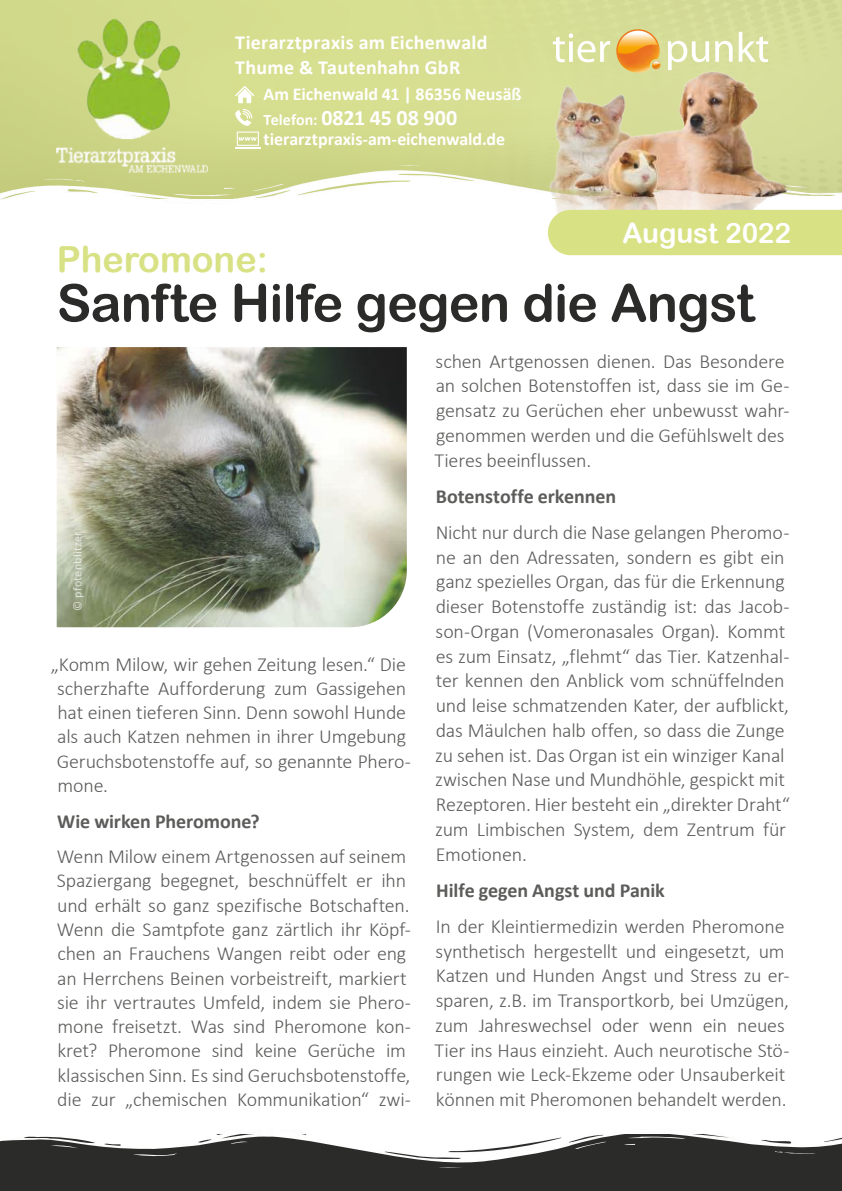
<style>
.page{position:relative;width:842px;height:1191px;background:#fff}
.page>*{position:absolute;margin:0;border:0;box-sizing:border-box;transform-origin:0 0}
.t1{font:52px "Arial Rounded MT Bold";letter-spacing:-.015em;color:#2b2b2a}
.t2{font:36px "Arial Rounded MT Bold";color:#d8e184}
.t3{font:28px "Arial Rounded MT Bold";letter-spacing:-.005em;color:#fff}
.t4{font:700 22px "Calibri";letter-spacing:.005em;color:#fff}
.t5{font:300 20px/24.8px "Calibri";letter-spacing:-.01em;color:#5c5c5b}
.t6{font:700 20px "Calibri";letter-spacing:-.005em;color:#5c5c5b}
.t7{font:700 20px/24.6px "Calibri";letter-spacing:.015em;color:#fff}
.t8{font:700 18px "Calibri";letter-spacing:-.005em;color:#fff}
.t9{font:12px "Calibri";letter-spacing:.02em;color:#fff}
.s1{font-size:16px}
</style>
<div class="page">
<img style="left:0;top:0;width:842px;height:165px">
<img style="left:0;top:165px;width:842px;height:35px">
<hr style="left:0;top:1020px;width:1px;height:171px;background:#d8e184">
<img style="left:0;top:1020px;width:1px;height:36px">
<div style="left:0;top:1134px;width:842px;height:57px;background:#2b2b2a"></div>
<img style="left:0;top:1123px;width:842px;height:45px">
<svg style="left:235px;top:109px;width:17px;height:17px"></svg>
<svg style="left:235px;top:86px;width:19px;height:17px"></svg>
<svg style="left:237px;top:132px;width:22px;height:14px"></svg>
<hr style="left:235px;top:147px;width:25px;height:2px;background:#fff">
<img style="left:616px;top:29px;width:44px;height:39px">
<svg style="left:618px;top:31px;width:39px;height:24px"></svg>
<svg style="left:652px;top:61px;width:8px;height:7px"></svg>
<svg style="left:553px;top:33px;width:57px;height:29px"></svg>
<svg style="left:668px;top:41px;width:41px;height:27px"></svg>
<svg style="left:715px;top:41px;width:18px;height:21px"></svg>
<svg style="left:739px;top:32px;width:29px;height:30px"></svg>
<img style="left:57px;top:20px;width:150px;height:153px">
<img style="left:546px;top:68px;width:246px;height:166px">
<img style="left:57px;top:347px;width:350px;height:280px">
<div style="left:548px;top:210px;width:294px;height:45px;background:#d8e184"></div>
<p class="t7" style="left:235px;top:29px;width:254px">Tierarztpraxis am Eichenwald<br>Thume &amp; Tautenhahn GbR</p>
<p class="t8" style="left:264px;top:81px;width:259px">Am Eichenwald 41 | 86356 Neusäß</p>
<p class="t4" style="left:264px;top:102px;width:195px"><span class="s1">Telefon:</span> 0821 45 08 900</p>
<p class="t8" style="left:264px;top:126px;width:243px">tierarztpraxis-am-eichenwald.de</p>
<h2 class="t2" style="left:57px;top:237px;width:213px">Pheromone:</h2>
<h3 class="t3" style="left:622px;top:216px;width:170px">August 2022</h3>
<h1 class="t1" style="left:57px;top:272px;width:699px">Sanfte Hilfe gegen die Angst</h1>
<p class="t9" style="left:69px;top:610px;width:80px;rotate:-90deg">© pfotenblitzer</p>
<p class="t5" style="left:51px;top:651px;width:362px;line-height:24.2px">„Komm Milow, wir gehen Zeitung lesen.“ Die scherzhafte Aufforderung zum Gassigehen hat einen tieferen Sinn. Denn sowohl Hunde als auch Katzen nehmen in ihrer Umgebung Geruchsbotenstoffe auf, so genannte Phero&shy;mone.</p>
<p class="t6" style="left:57px;top:806px;width:204px">Wie wirken Pheromone?</p>
<p class="t5" style="left:57px;top:844px;width:356px;line-height:24.2px">Wenn Milow einem Artgenossen auf seinem Spaziergang begegnet, beschnüffelt er ihn und erhält so ganz spezifische Botschaften.<br>Wenn die Samtpfote ganz zärtlich ihr Köpf&shy;chen an Frauchens Wangen reibt oder eng an Herrchens Beinen vorbeistreift, markiert sie ihr vertrautes Umfeld, indem sie Phero&shy;mone freisetzt. Was sind Pheromone kon&shy;kret? Pheromone sind keine Gerüche im klassischen Sinn. Es sind Geruchsbotenstoffe, die zur „chemischen Kommunikation“ zwi-</p>
<p class="t5" style="left:434px;top:348px;width:356px">schen Artgenossen dienen. Das Besondere an solchen Botenstoffen ist, dass sie im Ge&shy;gensatz zu Gerüchen eher unbewusst wahr&shy;genommen werden und die Gefühlswelt des Tieres beeinflussen.</p>
<p class="t6" style="left:436px;top:482px;width:182px">Botenstoffe erkennen</p>
<p class="t5" style="left:435px;top:519px;width:356px">Nicht nur durch die Nase gelangen Pheromo&shy;ne an den Adressaten, sondern es gibt ein ganz spezielles Organ, das für die Erkennung dieser Botenstoffe zuständig ist: das Jacob&shy;son-Organ (Vomeronasales Organ). Kommt es zum Einsatz, „flehmt“ das Tier. Katzenhal&shy;ter kennen den Anblick vom schnüffelnden und leise schmatzenden Kater, der aufblickt, das Mäulchen halb offen, so dass die Zunge zu sehen ist. Das Organ ist ein winziger Kanal zwischen Nase und Mundhöhle, gespickt mit Rezeptoren. Hier besteht ein „direkter Draht“ zum Limbischen System, dem Zentrum für Emotionen.</p>
<p class="t6" style="left:436px;top:876px;width:230px">Hilfe gegen Angst und Panik</p>
<p class="t5" style="left:435px;top:913px;width:356px">In der Kleintiermedizin werden Pheromone synthetisch hergestellt und eingesetzt, um Katzen und Hunden Angst und Stress zu er&shy;sparen, z.B. im Transportkorb, bei Umzügen, zum Jahreswechsel oder wenn ein neues Tier ins Haus einzieht. Auch neurotische Stö&shy;rungen wie Leck-Ekzeme oder Unsauberkeit können mit Pheromonen behandelt werden.</p>
</div>
